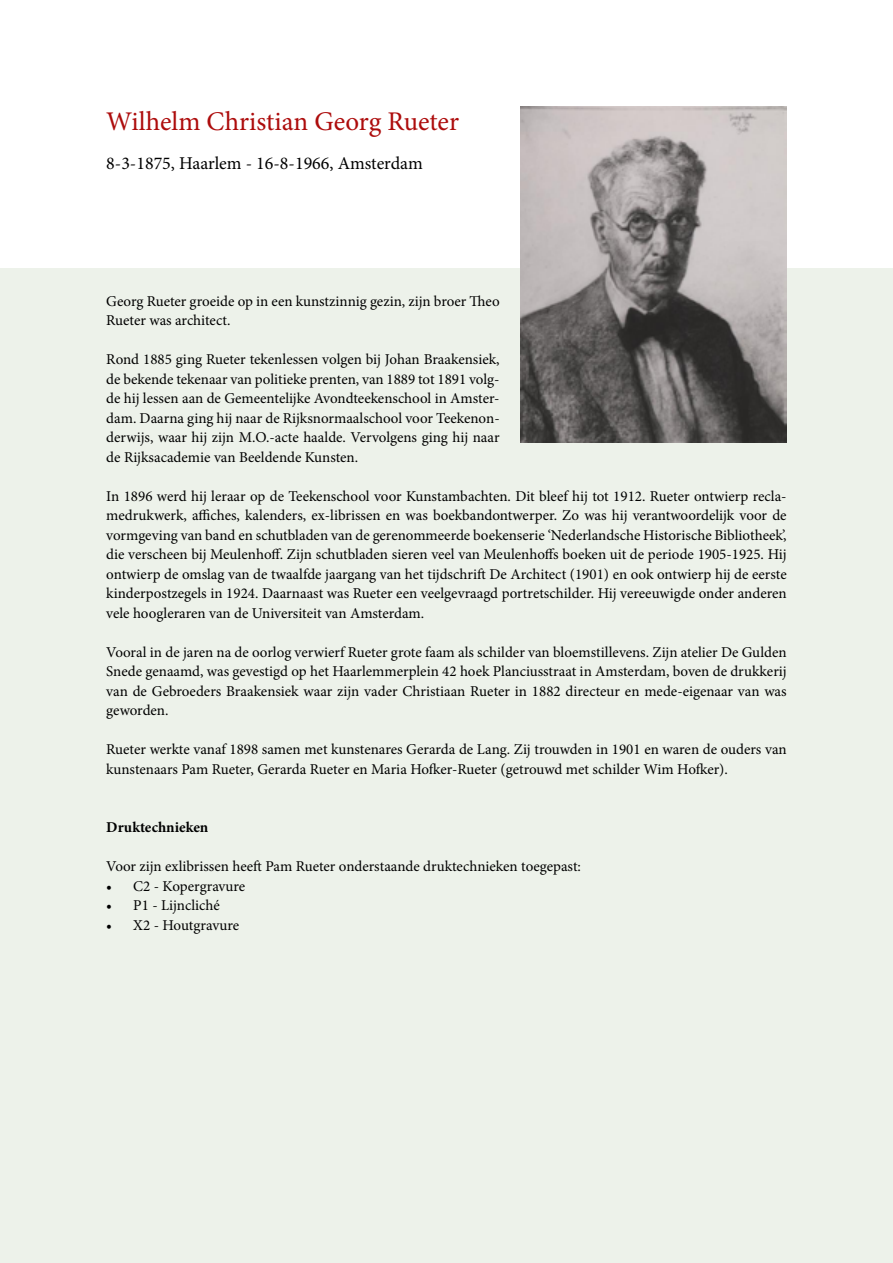
<style>
.page{position:relative;width:893px;height:1263px;background:#fff}
.page>*{position:absolute;margin:0;border:0;box-sizing:border-box;transform-origin:0 0}
.t1{font:27px "Minion Pro";color:#ad0c0c}
.t2{font:18px "Minion Pro";color:#000}
.t3{font:15px/19.5px "Minion Pro";color:#000;text-align:justify}
.t4{font:700 15px "Minion Pro";color:#000}
</style>
<div class="page">
<div style="left:0;top:268px;width:893px;height:995px;background:#edf2ea"></div>
<img style="left:521px;top:107px;width:266px;height:335px">
<h1 class="t1" style="left:106px;top:103px;width:354px">Wilhelm Christian Georg Rueter</h1>
<p class="t2" style="left:106px;top:151px;width:318px">8-3-1875, Haarlem - 16-8-1966, Amsterdam</p>
<p class="t3" style="left:106px;top:291px;width:395px">Georg Rueter groeide op in een kunstzinnig gezin, zijn broer Theo<br>Rueter was architect.</p>
<p class="t3" style="left:106px;top:350px;width:395px">Rond 1885 ging Rueter tekenlessen volgen bij Johan Braakensiek, de bekende tekenaar van politieke prenten, van 1889 tot 1891 volg&shy;de hij lessen aan de Gemeentelijke Avondteekenschool in Amster&shy;dam. Daarna ging hij naar de Rijksnormaalschool voor Teekenon&shy;derwijs, waar hij zijn M.O.-acte haalde. Vervolgens ging hij naar de Rijksacademie van Beeldende Kunsten.</p>
<p class="t3" style="left:106px;top:486px;width:682px">In 1896 werd hij leraar op de Teekenschool voor Kunstambachten. Dit bleef hij tot 1912. Rueter ontwierp recla&shy;medrukwerk, affiches, kalenders, ex-librissen en was boekbandontwerper. Zo was hij verantwoordelijk voor de vormgeving van band en schutbladen van de gerenommeerde boekenserie ‘Nederlandsche Historische Bibliotheek’, die verscheen bij Meulenhoff. Zijn schutbladen sieren veel van Meulenhoffs boeken uit de periode 1905-1925. Hij ontwierp de omslag van de twaalfde jaargang van het tijdschrift De Architect (1901) en ook ontwierp hij de eerste kinderpostzegels in 1924. Daarnaast was Rueter een veelgevraagd portretschilder. Hij vereeuwigde onder anderen vele hoogleraren van de Universiteit van Amsterdam.</p>
<p class="t3" style="left:106px;top:642px;width:682px">Vooral in de jaren na de oorlog verwierf Rueter grote faam als schilder van bloemstillevens. Zijn atelier De Gulden Snede genaamd, was gevestigd op het Haarlemmerplein 42 hoek Planciusstraat in Amsterdam, boven de drukkerij van de Gebroeders Braakensiek waar zijn vader Christiaan Rueter in 1882 directeur en mede-eigenaar van was geworden.</p>
<p class="t3" style="left:106px;top:740px;width:682px">Rueter werkte vanaf 1898 samen met kunstenares Gerarda de Lang. Zij trouwden in 1901 en waren de ouders van kunstenaars Pam Rueter, Gerarda Rueter en Maria Hofker-Rueter (getrouwd met schilder Wim Hofker).</p>
<p class="t4" style="left:106px;top:817px;width:104px">Druktechnieken</p>
<p class="t3" style="left:106px;top:857px;width:476px">Voor zijn exlibrissen heeft Pam Rueter onderstaande druktechnieken toegepast:</p>
<p class="t3" style="left:106px;top:876px;width:140px">• C2 - Kopergravure</p>
<p class="t3" style="left:106px;top:896px;width:115px">• P1 - Lijncliché</p>
<p class="t3" style="left:106px;top:915px;width:134px">• X2 - Houtgravure</p>
</div>
